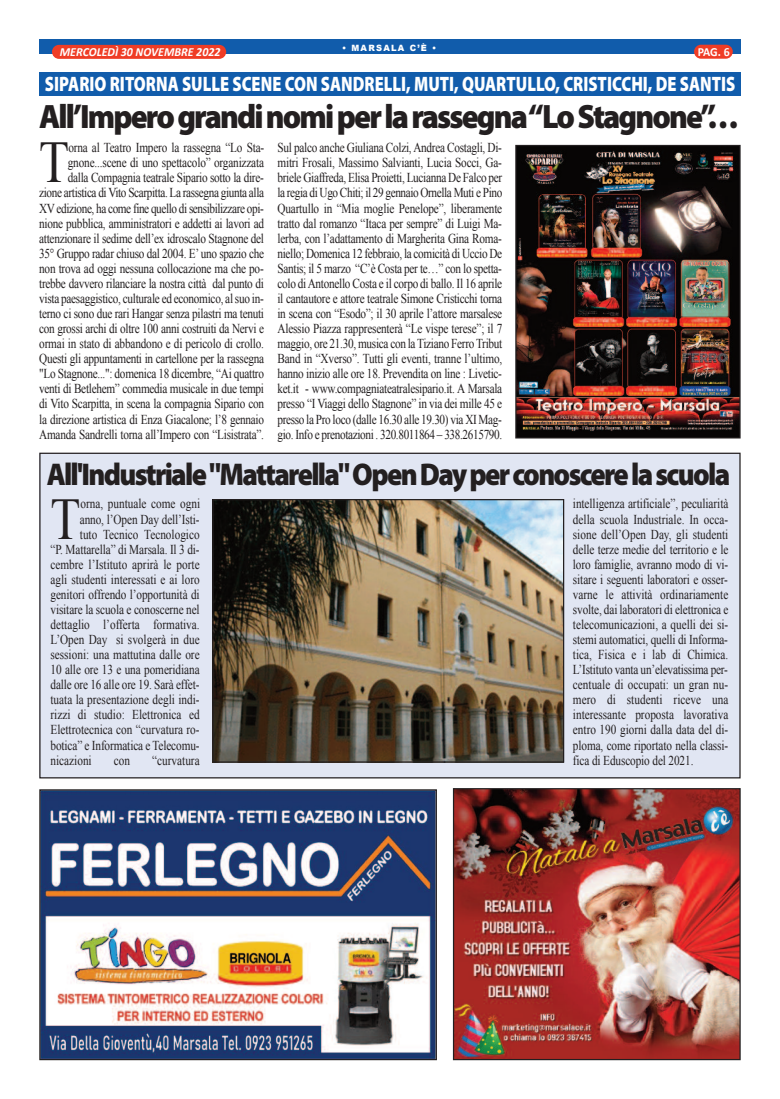
<style>
.page{position:relative;width:780px;height:1099px;background:#fff}
.page>*{position:absolute;margin:0;border:0;box-sizing:border-box;transform-origin:0 0}
.t1{font:59px "Times New Roman";color:#231f20;scale:.83 1}
.t2{font:900 33.88px "Myriad Pro";letter-spacing:-.06em;color:#231f20;scale:.93 1}
.t3{font:900 31.5px "Myriad Pro";letter-spacing:-.06em;color:#231f20;scale:.9 1}
.t4{font:900 20.88px "Myriad Pro";color:#fff;scale:.79 1}
.t5{font:13.62px/15px "Times New Roman";letter-spacing:-.025em;color:#231f20;text-align:justify;scale:.83 1}
.t6{font:13.62px "Times New Roman";color:#231f20;scale:.83 1}
.t7{font:13.62px "Times New Roman";letter-spacing:-.005em;color:#231f20;scale:.83 1}
.t8{font:italic 700 12.38px "Calibri";color:#fff;scale:.96 1}
.t9{font:700 12.38px "Calibri";color:#fff;scale:.96 1}
.t10{font:900 8.62px "Arial";letter-spacing:.15em;color:#fff;scale:.96 1}
</style>
<div class="page">
<div style="left:39px;top:39px;width:701px;height:14px;background:#115cab"></div>
<div style="left:694px;top:45px;width:38px;height:14px;background:#ef3c25;border-radius:7px"></div>
<div style="left:52px;top:45px;width:174px;height:14px;background:#ef3c25;border-radius:7px"></div>
<img style="left:41px;top:791px;width:394px;height:267px">
<div style="left:39px;top:789px;width:398px;height:271px;border:1px solid #231f20"></div>
<img style="left:455px;top:790px;width:283px;height:268px">
<div style="left:453px;top:788px;width:287px;height:272px;border:1px solid #231f20"></div>
<div style="left:40px;top:453px;width:700px;height:324px;background:#e1e6f3"></div>
<div style="left:39px;top:72px;width:701px;height:23px;background:#115cab"></div>
<img style="left:214px;top:501px;width:348px;height:259px">
<div style="left:212px;top:499px;width:352px;height:263px;border:1px solid #231f20"></div>
<img style="left:517px;top:147px;width:221px;height:289px">
<div style="left:515px;top:145px;width:225px;height:293px;border:1px solid #231f20"></div>
<p class="t10" style="left:342px;top:41px;width:100px">• MARSALA C’È •</p>
<h3 class="t4" style="left:45px;top:76px;width:875px">SIPARIO RITORNA SULLE SCENE CON SANDRELLI, MUTI, QUARTULLO, CRISTICCHI, DE SANTIS</h3>
<p class="t8" style="left:60px;top:46px;width:169px">MERCOLEDÌ 30 NOVEMBRE 2022</p>
<p class="t9" style="left:697px;top:47px;width:35px">PAG. 6</p>
<h2 class="t2" style="left:39px;top:104px;width:753px">All’Imperograndinomiperlarassegna“LoStagnone”…</h2>
<p class="t5" style="left:39px;top:140px;width:272px;text-align:right">orna al Teatro Impero la rassegna “Lo Sta&shy;gnone...scene di uno spettacolo” organizzata<br>dalla Compagnia teatrale Sipario sotto la dire-<br>zione artistica di Vito Scarpitta. La rassegna giunta alla XV edizione, ha come fine quello di sensibilizzare opi&shy;nione pubblica, amministratori e addetti ai lavori ad attenzionare il sedime dell’ex idroscalo Stagnone del 35° Gruppo radar chiuso dal 2004. E’ uno spazio che non trova ad oggi nessuna collocazione ma che po&shy;trebbe davvero rilanciare la nostra città dal punto di vista paesaggistico, culturale ed economico, al suo in&shy;terno ci sono due rari Hangar senza pilastri ma tenuti con grossi archi di oltre 100 anni costruiti da Nervi e ormai in stato di abbandono e di pericolo di crollo.<br>Questi gli appuntamenti in cartellone per la rassegna "Lo Stagnone...": domenica 18 dicembre, “Ai quattro venti di Betlehem” commedia musicale in due tempi di Vito Scarpitta, in scena la compagnia Sipario con la direzione artistica di Enza Giacalone; l’8 gennaio Amanda Sandrelli torna all’Impero con “Lisistrata”.</p>
<p class="t5" style="left:277px;top:140px;width:272px">Sul palco anche Giuliana Colzi, Andrea Costagli, Di&shy;mitri Frosali, Massimo Salvianti, Lucia Socci, Ga&shy;briele Giaffreda, Elisa Proietti, Lucianna De Falco per la regia di Ugo Chiti; il 29 gennaio Ornella Muti e Pino Quartullo in “Mia moglie Penelope”, liberamente tratto dal romanzo “Itaca per sempre” di Luigi Ma&shy;lerba, con l’adattamento di Margherita Gina Roma&shy;niello; Domenica 12 febbraio, la comicità di Uccio De Santis; il 5 marzo “C’è Costa per te…” con lo spetta&shy;colo diAntonello Costa e il corpo di ballo. Il 16 aprile il cantautore e attore teatrale Simone Cristicchi torna in scena con “Esodo”; il 30 aprile l’attore marsalese Alessio Piazza rappresenterà “Le vispe terese”; il 7 maggio, ore 21.30, musica con la Tiziano Ferro Tribut Band in “Xverso”. Tutti gli eventi, tranne l’ultimo, hanno inizio alle ore 18. Prevendita on line : Livetic&shy;ket.it - www.compagniateatralesipario.it. A Marsala presso “I Viaggi dello Stagnone” in via dei mille 45 e presso la Pro loco (dalle 16.30 alle 19.30) via XI Mag&shy;gio. Info e prenotazioni . 320.8011864 – 338.2615790.</p>
<h1 class="t1" style="left:39px;top:130px;width:38px">T</h1>
<h3 class="t3" style="left:47px;top:462px;width:760px">All'Industriale"Mattarella"OpenDayperconoscerelascuola</h3>
<h1 class="t1" style="left:50px;top:486px;width:38px">T</h1>
<p class="t6" style="left:80px;top:496px;width:146px">orna, puntuale come ogni</p>
<p class="t5" style="left:80px;top:511px;width:146px">anno, l’Open Day dell’Isti-</p>
<p class="t6" style="left:80px;top:526px;width:146px">tuto Tecnico Tecnologico</p>
<p class="t5" style="left:50px;top:541px;width:181px">“P. Mattarella” di Marsala. Il 3 di-</p>
<p class="t6" style="left:50px;top:556px;width:181px">cembre l’Istituto aprirà le porte</p>
<p class="t6" style="left:50px;top:571px;width:181px">agli studenti interessati e ai loro</p>
<p class="t7" style="left:50px;top:586px;width:181px">genitori offrendo l’opportunità di</p>
<p class="t5" style="left:50px;top:602px;width:181px">visitare la scuola e conoscerne nel</p>
<p class="t6" style="left:50px;top:617px;width:181px">dettaglio l’offerta formativa.</p>
<p class="t6" style="left:50px;top:632px;width:181px">L’Open Day si svolgerà in due</p>
<p class="t6" style="left:50px;top:647px;width:181px">sessioni: una mattutina dalle ore</p>
<p class="t7" style="left:50px;top:662px;width:181px">10 alle ore 13 e una pomeridiana</p>
<p class="t5" style="left:50px;top:677px;width:181px">dalle ore 16 alle ore 19. Sarà effet-</p>
<p class="t6" style="left:50px;top:692px;width:181px">tuata la presentazione degli indi-</p>
<p class="t6" style="left:50px;top:707px;width:181px">rizzi di studio: Elettronica ed</p>
<p class="t6" style="left:50px;top:722px;width:181px">Elettrotecnica con “curvatura ro-</p>
<p class="t5" style="left:50px;top:737px;width:181px">botica” e Informatica e Telecomu-</p>
<p class="t6" style="left:50px;top:752px;width:51px">nicazioni</p>
<p class="t5" style="left:114px;top:752px;width:21px">con</p>
<p class="t6" style="left:152px;top:752px;width:59px">“curvatura</p>
<p class="t5" style="left:573px;top:496px;width:189px">intelligenza artificiale”, peculiarità della scuola Industriale. In occa&shy;sione dell’Open Day, gli studenti delle terze medie del territorio e le loro famiglie, avranno modo di vi&shy;sitare i seguenti laboratori e osser&shy;varne le attività ordinariamente svolte, dai laboratori di elettronica e telecomunicazioni, a quelli dei si&shy;stemi automatici, quelli di Informa&shy;tica, Fisica e i lab di Chimica.<br>L’Istituto vanta un’elevatissima per&shy;centuale di occupati: un gran nu&shy;mero di studenti riceve una interessante proposta lavorativa entro 190 giorni dalla data del di&shy;ploma, come riportato nella classi&shy;fica di Eduscopio del 2021.</p>
</div>
